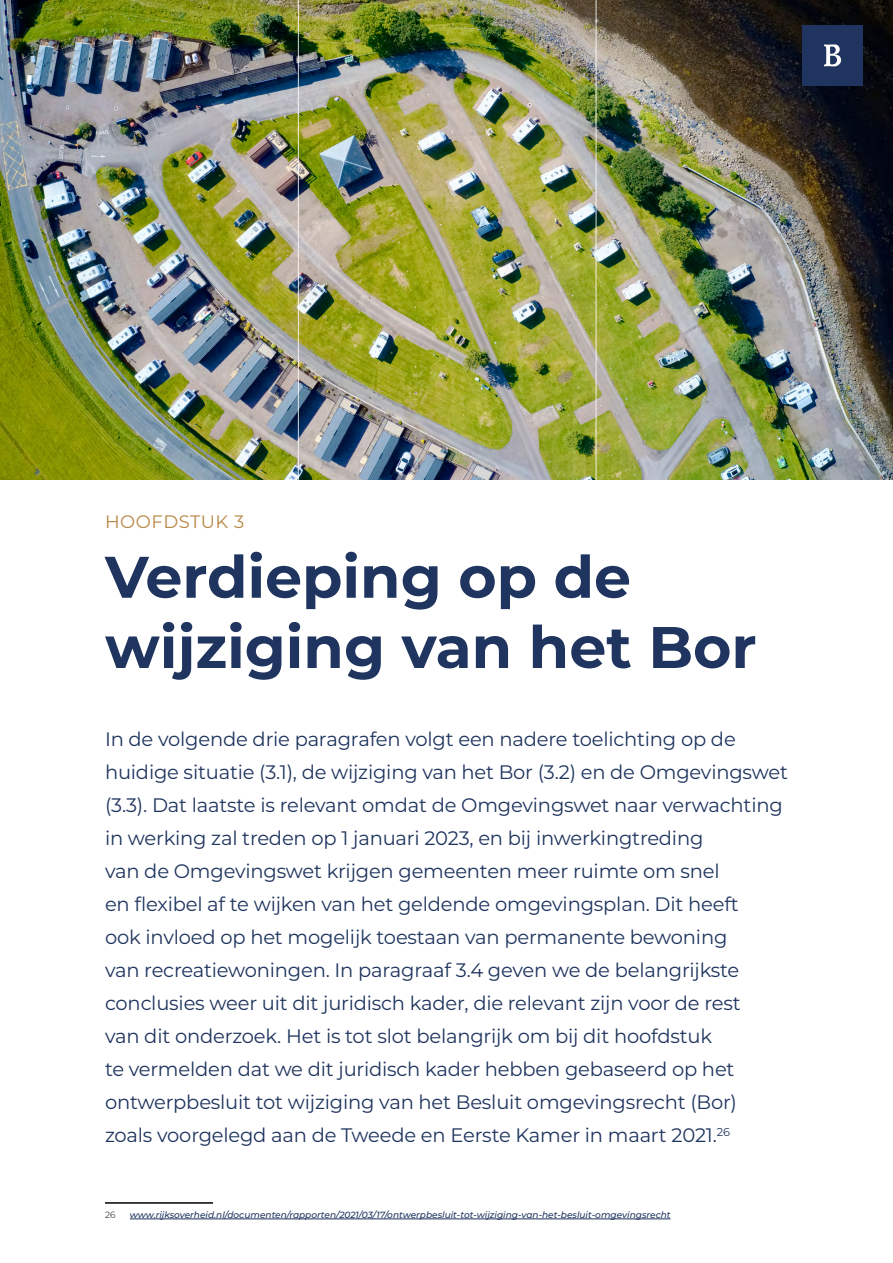
<style>
.page{position:relative;width:893px;height:1263px;background:#fff}
.page>*{position:absolute;margin:0;border:0;box-sizing:border-box;transform-origin:0 0}
.Heading{font:700 58.5px/70.2px "Montserrat";color:#1f345e}
.Inleiding{font:19.5px/33px "Montserrat";letter-spacing:-.01em;color:#1f345e}
.Hoofdstuknummer_labe{font:18px "Montserrat";letter-spacing:.03em;color:#b98745}
.Voettekst{font:italic 500 9px "Montserrat";color:#1f345e}
.Voettekst-2{font:300 9px "Montserrat";color:#000}
</style>
<div class="page">
<img style="left:0;top:0;width:893px;height:480px">
<div style="left:802px;top:25px;width:60px;height:60px;background:#1f345e"></div>
<svg style="left:824px;top:44px;width:17px;height:22px"></svg>
<hr style="left:595px;top:0;width:2px;height:489px;background:#fff">
<hr style="left:298px;top:0;width:1px;height:489px;background:#fff">
<hr style="left:105px;top:1202px;width:108px;height:2px;background:#000">
<hr style="left:130px;top:1218px;width:541px;height:1px;background:#1f345e">
<h2 class="Hoofdstuknummer_labe" style="left:105px;top:509px;width:141px">HOOFDSTUK 3</h2>
<h1 class="Heading" style="left:105px;top:539px;width:653px">Verdieping op de wijziging van het Bor</h1>
<p class="Inleiding" style="left:105px;top:722px;width:684px">In de volgende drie paragrafen volgt een nadere toelichting op de huidige situatie (3.1), de wijziging van het Bor (3.2) en de Omgevingswet (3.3). Dat laatste is relevant omdat de Omgevingswet naar verwachting in werking zal treden op 1 januari 2023, en bij inwerkingtreding<br>van de Omgevingswet krijgen gemeenten meer ruimte om snel<br>en flexibel af te wijken van het geldende omgevingsplan. Dit heeft<br>ook invloed op het mogelijk toestaan van permanente bewoning<br>van recreatiewoningen. In paragraaf 3.4 geven we de belangrijkste conclusies weer uit dit juridisch kader, die relevant zijn voor de rest<br>van dit onderzoek. Het is tot slot belangrijk om bij dit hoofdstuk<br>te vermelden dat we dit juridisch kader hebben gebaseerd op het ontwerpbesluit tot wijziging van het Besluit omgevingsrecht (Bor) zoals voorgelegd aan de Tweede en Eerste Kamer in maart 2021.<sup>26</sup></p>
<p class="Voettekst-2" style="left:105px;top:1209px;width:12px">26</p>
<p class="Voettekst" style="left:130px;top:1208px;width:542px">www.rijksoverheid.nl/documenten/rapporten/2021/03/17/ontwerpbesluit-tot-wijziging-van-het-besluit-omgevingsrecht</p>
</div>
